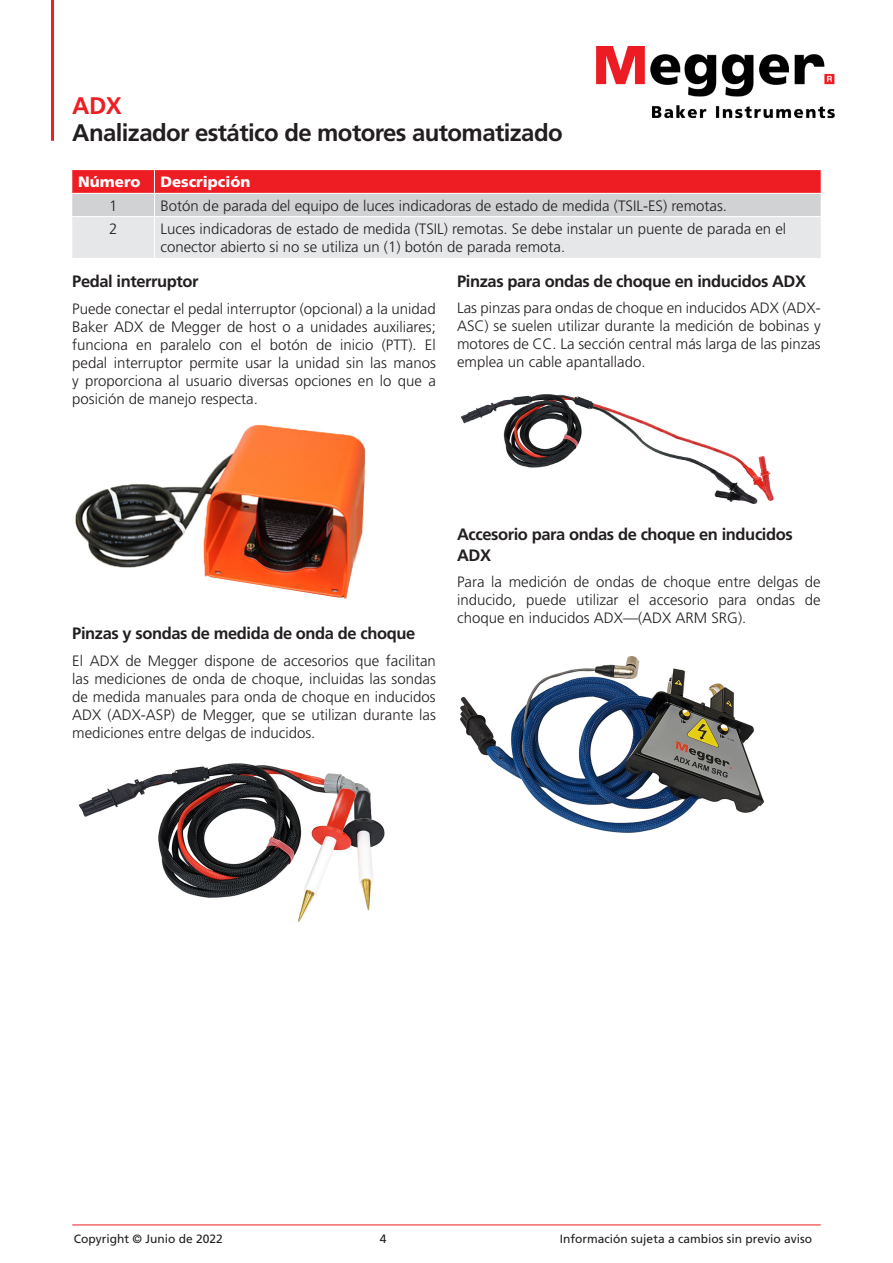
<style>
.page{position:relative;width:893px;height:1263px;background:#fff}
.page>*{position:absolute;margin:0;border:0;box-sizing:border-box;transform-origin:0 0}
.t1{font:700 24px "Frutiger LT Pro";letter-spacing:-.025em;color:#231f20}
.t2{font:700 24px "Frutiger LT Pro";color:#ee1d23}
.Body_Subhead{font:700 16.5px/21px "Frutiger LT Pro";letter-spacing:-.025em;color:#231f20}
.Body{font:300 15px/18px "Frutiger LT Pro";color:#231f20;text-align:justify}
.Table_Text{font:300 15px/18px "Frutiger LT Pro";color:#231f20}
.Table_Header{font:900 15px "Frutiger LT Pro";color:#fff}
.Table_Text_Center{font:300 15px "Frutiger LT Pro";color:#231f20}
.t3{font:12px "Frutiger LT Pro";color:#231f20}
</style>
<div class="page">
<svg style="left:72px;top:170px;width:749px;height:88px;background:#e3adb0"></svg>
<hr style="left:72px;top:216px;width:82px;height:1px;background:#fff">
<hr style="left:154px;top:216px;width:667px;height:1px;background:#fff">
<hr style="left:154px;top:217px;width:1px;height:41px;background:#fff">
<img style="left:75px;top:424px;width:291px;height:175px">
<img style="left:79px;top:763px;width:306px;height:159px">
<img style="left:460px;top:394px;width:314px;height:110px">
<img style="left:460px;top:657px;width:303px;height:175px">
<hr style="left:51px;top:0;width:3px;height:141px;background:#ee1d23">
<img style="left:596px;top:47px;width:239px;height:72px">
<hr style="left:72px;top:1225px;width:749px;height:1px;background:#ee1d23">
<h1 class="t2" style="left:72px;top:91px;width:51px">ADX</h1>
<h1 class="t1" style="left:72px;top:118px;width:492px">Analizador estático de motores automatizado</h1>
<p class="Table_Header" style="left:78px;top:173px;width:64px">Número</p>
<p class="Table_Header" style="left:160px;top:173px;width:92px">Descripción</p>
<p class="Table_Text_Center" style="left:109px;top:197px;width:10px">1</p>
<p class="Table_Text" style="left:160px;top:196px;width:568px">Botón de parada del equipo de luces indicadoras de estado de medida (TSIL-ES) remotas.</p>
<p class="Table_Text_Center" style="left:109px;top:220px;width:10px">2</p>
<p class="Table_Text" style="left:160px;top:220px;width:627px">Luces indicadoras de estado de medida (TSIL) remotas. Se debe instalar un puente de parada en el conector abierto si no se utiliza un (1) botón de parada remota.</p>
<p class="Body_Subhead" style="left:72px;top:271px;width:128px">Pedal interruptor</p>
<p class="Body" style="left:72px;top:300px;width:365px">Puede conectar el pedal interruptor (opcional) a la unidad Baker ADX de Megger de host o a unidades auxiliares; funciona en paralelo con el botón de inicio (PTT). El pedal interruptor permite usar la unidad sin las manos y proporciona al usuario diversas opciones en lo que a posición de manejo respecta.</p>
<p class="Body_Subhead" style="left:457px;top:270px;width:350px">Pinzas para ondas de choque en inducidos ADX</p>
<p class="Body" style="left:457px;top:299px;width:365px">Las pinzas para ondas de choque en inducidos ADX (ADX-ASC) se suelen utilizar durante la medición de bobinas y motores de CC. La sección central más larga de las pinzas emplea un cable apantallado.</p>
<p class="Body_Subhead" style="left:72px;top:623px;width:344px">Pinzas y sondas de medida de onda de choque</p>
<p class="Body" style="left:72px;top:652px;width:365px">El ADX de Megger dispone de accesorios que facilitan las mediciones de onda de choque, incluidas las sondas de medida manuales para onda de choque en inducidos ADX (ADX-ASP) de Megger, que se utilizan durante las mediciones entre delgas de inducidos.</p>
<p class="Body_Subhead" style="left:457px;top:523px;width:337px">Accesorio para ondas de choque en inducidos<br>ADX</p>
<p class="Body" style="left:457px;top:573px;width:365px">Para la medición de ondas de choque entre delgas de inducido, puede utilizar el accesorio para ondas de choque en inducidos ADX—(ADX ARM SRG).</p>
<p class="t3" style="left:74px;top:1231px;width:150px">Copyright © Junio de 2022</p>
<p class="t3" style="left:380px;top:1231px;width:8px">4</p>
<p class="t3" style="left:560px;top:1231px;width:254px">Información sujeta a cambios sin previo aviso</p>
</div>
